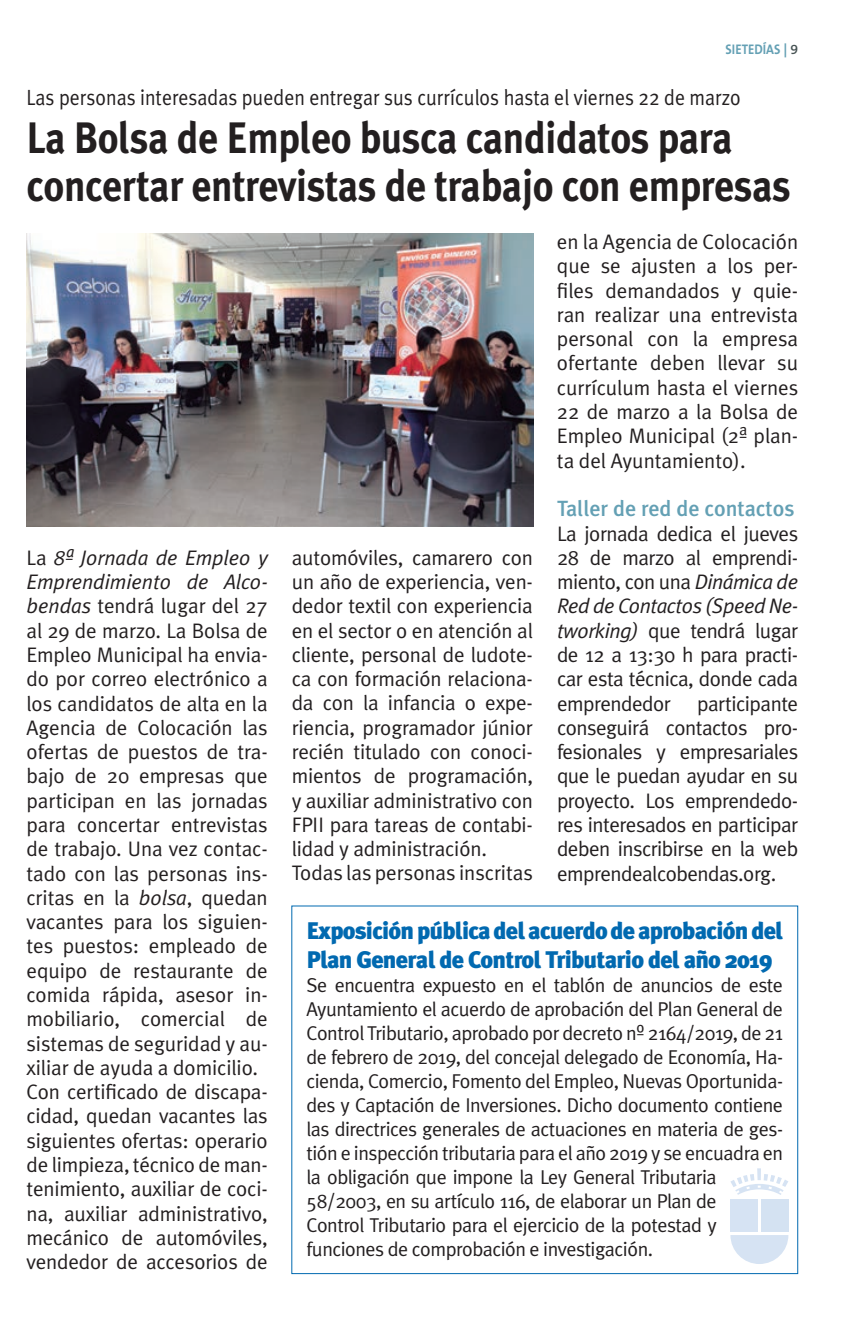
<style>
.page{position:relative;width:841px;height:1319px;background:#fff}
.page>*{position:absolute;margin:0;border:0;box-sizing:border-box;transform-origin:0 0}
.t1{font:700 44px/48px "Meta Plus";letter-spacing:-.01em;color:#231f20;scale:.9 1}
.t2{font:900 24px/28.8px "Meta Plus";letter-spacing:-.03em;color:#0169b0}
.t3{font:22px "Meta Plus Normal";color:#231f20;scale:.9 1}
.t4{font:500 22px "Meta Plus";letter-spacing:-.005em;color:#64a0b4}
.t5{font:21px/24.2px "Meta Plus Normal";letter-spacing:-.01em;color:#231f20;text-align:justify}
.t6{font:20px/24px "Meta Plus Normal";letter-spacing:-.025em;color:#231f20}
.t7{font:700 14px "The Sans B7";color:#64a0b4;scale:.9 1}
.s1{font-family:"The Sans B6";font-weight:600;color:#475354}
.s2{font-style:italic}
</style>
<div class="page">
<img style="left:26px;top:233px;width:507px;height:294px">
<div style="left:730px;top:1199px;width:27px;height:32px;background:#d6e3f3"></div>
<svg style="left:730px;top:1168px;width:58px;height:27px"></svg>
<svg style="left:730px;top:1235px;width:58px;height:29px"></svg>
<div style="left:761px;top:1199px;width:27px;height:32px;background:#d4e2f2"></div>
<p class="t7" style="left:725px;top:42px;width:82px">SIETEDÍAS | <span class="s1">9</span></p>
<p class="t3" style="left:26px;top:85px;width:795px">Las personas interesadas pueden entregar sus currículos hasta el viernes 22 de marzo</p>
<h1 class="t1" style="left:26px;top:114px;width:850px">La Bolsa de Empleo busca candidatos para concertar entrevistas de trabajo con empresas</h1>
<p class="t5" style="left:556px;top:229px;width:243px">en la Agencia de Colocación que se ajusten a los per&shy;files demandados y quie&shy;ran realizar una entrevista personal con la empresa ofertante deben llevar su currículum hasta el viernes 22 de marzo a la Bolsa de Empleo Municipal (2ª plan&shy;ta del Ayuntamiento).</p>
<p class="t4" style="left:557px;top:496px;width:239px">Taller de red de contactos</p>
<p class="t5" style="left:557px;top:521px;width:243px">La jornada dedica el jueves 28 de marzo al emprendi&shy;miento, con una <span class="s2">Dinámica de Red de Contactos (Speed Ne&shy;tworking)</span> que tendrá lugar de 12 a 13:30 h para practi&shy;car esta técnica, donde cada emprendedor</p>
<p class="t5" style="left:26px;top:545px;width:243px;text-align:left">La <span class="s2">8ª Jornada de Empleo y<br>Emprendimiento de Alco&shy;bendas</span> tendrá lugar del 27 al 29 de marzo. La Bolsa de<br>Empleo Municipal ha envia&shy;do por correo electrónico a los candidatos de alta en la<br>Agencia de Colocación las ofertas de puestos de tra&shy;bajo de 20 empresas que participan en las jornadas para concertar entrevistas de trabajo. Una vez contac&shy;tado con las personas ins&shy;critas en la <span class="s2">bolsa</span>, quedan vacantes para los siguien&shy;tes puestos: empleado de equipo de restaurante de comida rápida, asesor in&shy;mobiliario, comercial de sistemas de seguridad y au&shy;xiliar de ayuda a domicilio.<br>Con certificado de discapa&shy;cidad, quedan vacantes las siguientes ofertas: operario de limpieza, técnico de man&shy;tenimiento, auxiliar de coci&shy;na, auxiliar administrativo, mecánico de automóviles, vendedor de accesorios de</p>
<p class="t5" style="left:291px;top:545px;width:243px;text-align:left">automóviles, camarero con un año de experiencia, ven&shy;dedor textil con experiencia en el sector o en atención al cliente, personal de ludote&shy;ca con formación relaciona&shy;da con la infancia o expe&shy;riencia, programador júnior recién titulado con conoci&shy;mientos de programación, y auxiliar administrativo con<br>FPII para tareas de contabi&shy;lidad y administración.<br>Todas las personas inscritas</p>
<p class="t5" style="left:557px;top:691px;width:243px;text-indent:140px">participante conseguirá contactos pro&shy;fesionales y empresariales que le puedan ayudar en su proyecto. Los emprendedo&shy;res interesados en participar deben inscribirse en la web emprendealcobendas.org.</p>
<p class="t2" style="left:306px;top:916px;width:478px">Exposición pública del acuerdo de aprobación del<br>Plan General de Control Tributario del año 2019</p>
<p class="t6" style="left:306px;top:972px;width:478px">Se encuentra expuesto en el tablón de anuncios de este Ayuntamiento el acuerdo de aprobación del Plan General de Control Tributario, aprobado por decreto nº 2164/2019, de 21 de febrero de 2019, del concejal delegado de Economía, Ha&shy;cienda, Comercio, Fomento del Empleo, Nuevas Oportunida&shy;des y Captación de Inversiones. Dicho documento contiene las directrices generales de actuaciones en materia de ges&shy;tión e inspección tributaria para el año 2019 y se encuadra en la obligación que impone la Ley General Tributaria 58/2003, en su artículo 116, de elaborar un Plan de<br>Control Tributario para el ejercicio de la potestad y funciones de comprobación e investigación.</p>
</div>
